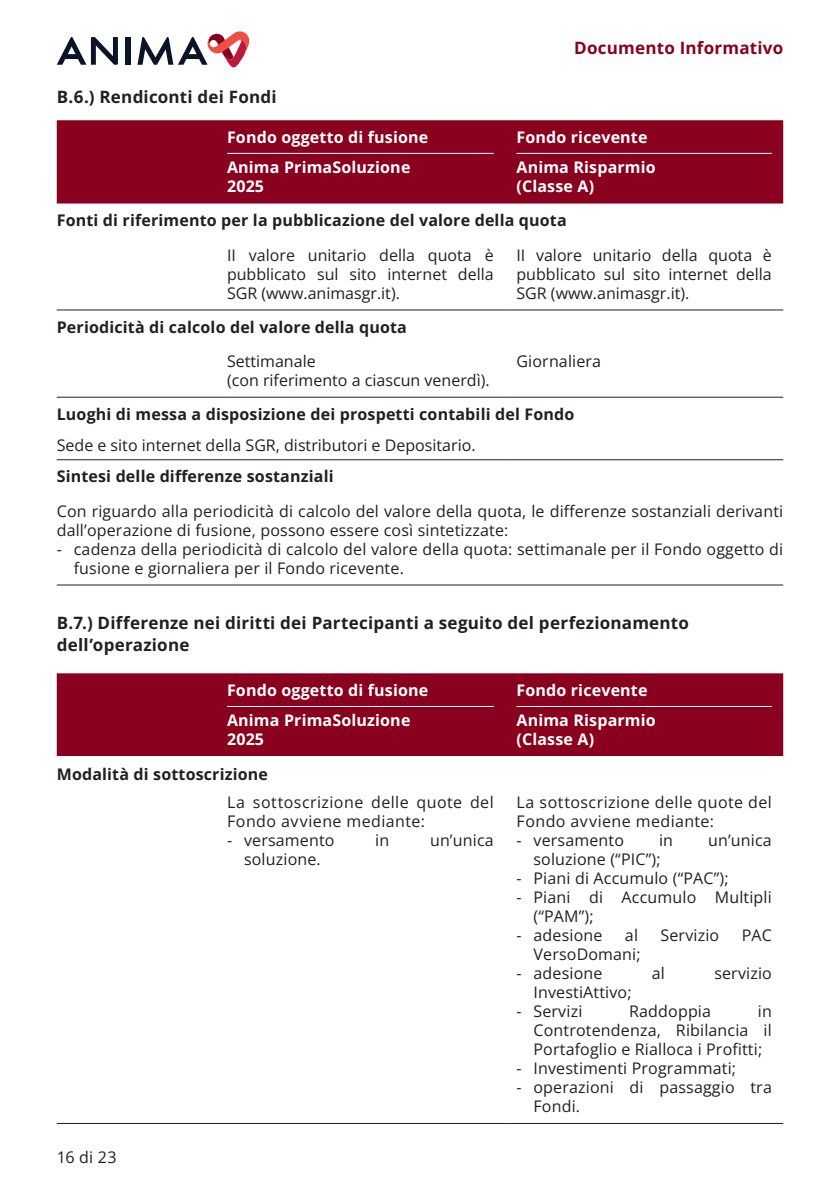
<style>
.page{position:relative;width:840px;height:1191px;background:#fff}
.page>*{position:absolute;margin:0;border:0;box-sizing:border-box;transform-origin:0 0}
.t1{font:700 17px/22px "Open Sans";letter-spacing:.01em;color:#231f20}
.t2{font:700 17px "Open Sans";letter-spacing:.01em;color:#89011f}
.t3{font:16px/19px "Open Sans";letter-spacing:.01em;color:#231f20}
.t4{font:700 16px "Open Sans";letter-spacing:.01em;color:#231f20}
.t5{font:700 16px/30.4px "Open Sans";letter-spacing:.01em;color:#fff}
.t6{font:16px/19px "Open Sans";letter-spacing:.03em;color:#231f20}
</style>
<div class="page">
<div style="left:125px;top:37px;width:5px;height:28px;background:#091526"></div>
<svg style="left:137px;top:31px;width:112px;height:36px"></svg>
<svg style="left:57px;top:37px;width:61px;height:28px"></svg>
<div style="left:57px;top:120px;width:725px;height:84px;background:#89011f"></div>
<svg style="left:57px;top:309px;width:725px;height:152px"></svg>
<hr style="left:57px;top:310px;width:170px;height:1px;background:#231f20">
<hr style="left:227px;top:310px;width:278px;height:1px;background:#231f20">
<hr style="left:505px;top:310px;width:277px;height:1px;background:#231f20">
<hr style="left:57px;top:397px;width:170px;height:1px;background:#231f20">
<hr style="left:227px;top:397px;width:278px;height:1px;background:#231f20">
<hr style="left:505px;top:397px;width:277px;height:1px;background:#231f20">
<hr style="left:57px;top:459px;width:170px;height:1px;background:#231f20">
<hr style="left:227px;top:459px;width:278px;height:1px;background:#231f20">
<hr style="left:505px;top:459px;width:277px;height:1px;background:#231f20">
<hr style="left:57px;top:584px;width:170px;height:1px;background:#231f20">
<hr style="left:227px;top:584px;width:278px;height:1px;background:#231f20">
<hr style="left:505px;top:584px;width:277px;height:1px;background:#231f20">
<hr style="left:227px;top:153px;width:266px;height:1px;background:#fff">
<hr style="left:516px;top:153px;width:255px;height:1px;background:#fff">
<div style="left:57px;top:673px;width:725px;height:83px;background:#89011f"></div>
<hr style="left:57px;top:1123px;width:170px;height:1px;background:#231f20">
<hr style="left:227px;top:1123px;width:278px;height:1px;background:#231f20">
<hr style="left:505px;top:1123px;width:277px;height:1px;background:#231f20">
<hr style="left:227px;top:706px;width:266px;height:1px;background:#fff">
<hr style="left:516px;top:706px;width:255px;height:1px;background:#fff">
<p class="t2" style="left:574px;top:36px;width:210px">Documento Informativo</p>
<p class="t1" style="left:57px;top:86px;width:221px">B.6.) Rendiconti dei Fondi</p>
<p class="t5" style="left:227px;top:122px;width:203px">Fondo oggetto di fusione<br>Anima PrimaSoluzione</p>
<p class="t5" style="left:227px;top:171px;width:39px">2025</p>
<p class="t5" style="left:516px;top:122px;width:141px">Fondo ricevente<br>Anima Risparmio</p>
<p class="t5" style="left:516px;top:171px;width:79px">(Classe A)</p>
<p class="t4" style="left:57px;top:209px;width:511px">Fonti di riferimento per la pubblicazione del valore della quota</p>
<p class="t3" style="left:227px;top:245px;width:268px;text-align:justify">II valore unitario della quota è pubblicato sul sito internet della SGR (www.animasgr.it).</p>
<p class="t3" style="left:516px;top:245px;width:257px;text-align:justify">II valore unitario della quota è pubblicato sul sito internet della SGR (www.animasgr.it).</p>
<p class="t4" style="left:57px;top:315px;width:351px">Periodicità di calcolo del valore della quota</p>
<p class="t3" style="left:227px;top:351px;width:264px">Settimanale<br>(con riferimento a ciascun venerdì).</p>
<p class="t3" style="left:516px;top:351px;width:86px">Giornaliera</p>
<p class="t4" style="left:57px;top:403px;width:518px">Luoghi di messa a disposizione dei prospetti contabili del Fondo</p>
<p class="t3" style="left:57px;top:435px;width:420px">Sede e sito internet della SGR, distributori e Depositario.</p>
<p class="t4" style="left:57px;top:465px;width:278px">Sintesi delle differenze sostanziali</p>
<p class="t3" style="left:57px;top:501px;width:727px">Con riguardo alla periodicità di calcolo del valore della quota, le differenze sostanziali derivanti dall’operazione di fusione, possono essere così sintetizzate:</p>
<p class="t3" style="left:74px;top:539px;width:710px;text-indent:-17px">- cadenza della periodicità di calcolo del valore della quota: settimanale per il Fondo oggetto di fusione e giornaliera per il Fondo ricevente.</p>
<p class="t1" style="left:57px;top:612px;width:633px">B.7.) Differenze nei diritti dei Partecipanti a seguito del perfezionamento dell’operazione</p>
<p class="t5" style="left:227px;top:674px;width:203px">Fondo oggetto di fusione<br>Anima PrimaSoluzione</p>
<p class="t5" style="left:227px;top:724px;width:39px">2025</p>
<p class="t5" style="left:516px;top:674px;width:141px">Fondo ricevente<br>Anima Risparmio</p>
<p class="t5" style="left:516px;top:724px;width:79px">(Classe A)</p>
<p class="t4" style="left:57px;top:762px;width:213px">Modalità di sottoscrizione</p>
<p class="t6" style="left:227px;top:792px;width:268px">La sottoscrizione delle quote del<br>Fondo avviene mediante:</p>
<p class="t3" style="left:227px;top:830px;width:109px">- versamento</p>
<p class="t3" style="left:375px;top:830px;width:15px">in</p>
<p class="t3" style="left:430px;top:830px;width:65px">un’unica</p>
<p class="t3" style="left:244px;top:849px;width:78px">soluzione.</p>
<p class="t3" style="left:57px;top:1147px;width:61px">16 di 23</p>
<p class="t3" style="left:516px;top:792px;width:257px">La sottoscrizione delle quote del<br>Fondo avviene mediante:</p>
<p class="t3" style="left:516px;top:830px;width:109px">- versamento</p>
<p class="t3" style="left:658px;top:830px;width:15px">in</p>
<p class="t3" style="left:707px;top:830px;width:65px">un’unica</p>
<p class="t3" style="left:533px;top:849px;width:128px">soluzione (“PIC”);</p>
<p class="t3" style="left:516px;top:868px;width:213px">- Piani di Accumulo (“PAC”);</p>
<p class="t3" style="left:533px;top:887px;width:240px;text-indent:-17px">- Piani di Accumulo Multipli (“PAM”);</p>
<p class="t3" style="left:516px;top:925px;width:87px">- adesione</p>
<p class="t3" style="left:624px;top:925px;width:15px">al</p>
<p class="t3" style="left:660px;top:925px;width:60px">Servizio</p>
<p class="t3" style="left:741px;top:925px;width:32px">PAC</p>
<p class="t3" style="left:533px;top:944px;width:109px">VersoDomani;</p>
<p class="t3" style="left:516px;top:963px;width:87px">- adesione</p>
<p class="t3" style="left:651px;top:963px;width:15px">al</p>
<p class="t3" style="left:714px;top:963px;width:59px">servizio</p>
<p class="t3" style="left:533px;top:982px;width:100px">InvestiAttivo;</p>
<p class="t3" style="left:516px;top:1001px;width:67px">- Servizi</p>
<p class="t3" style="left:628px;top:1001px;width:83px">Raddoppia</p>
<p class="t3" style="left:533px;top:1001px;width:240px;text-align:justify;text-indent:224px">in Controtendenza, Ribilancia il Portafoglio e Rialloca i Profitti;</p>
<p class="t3" style="left:516px;top:1058px;width:221px">- Investimenti Programmati;</p>
<p class="t3" style="left:533px;top:1077px;width:240px;text-indent:-17px">- operazioni di passaggio tra<br>Fondi.</p>
</div>
